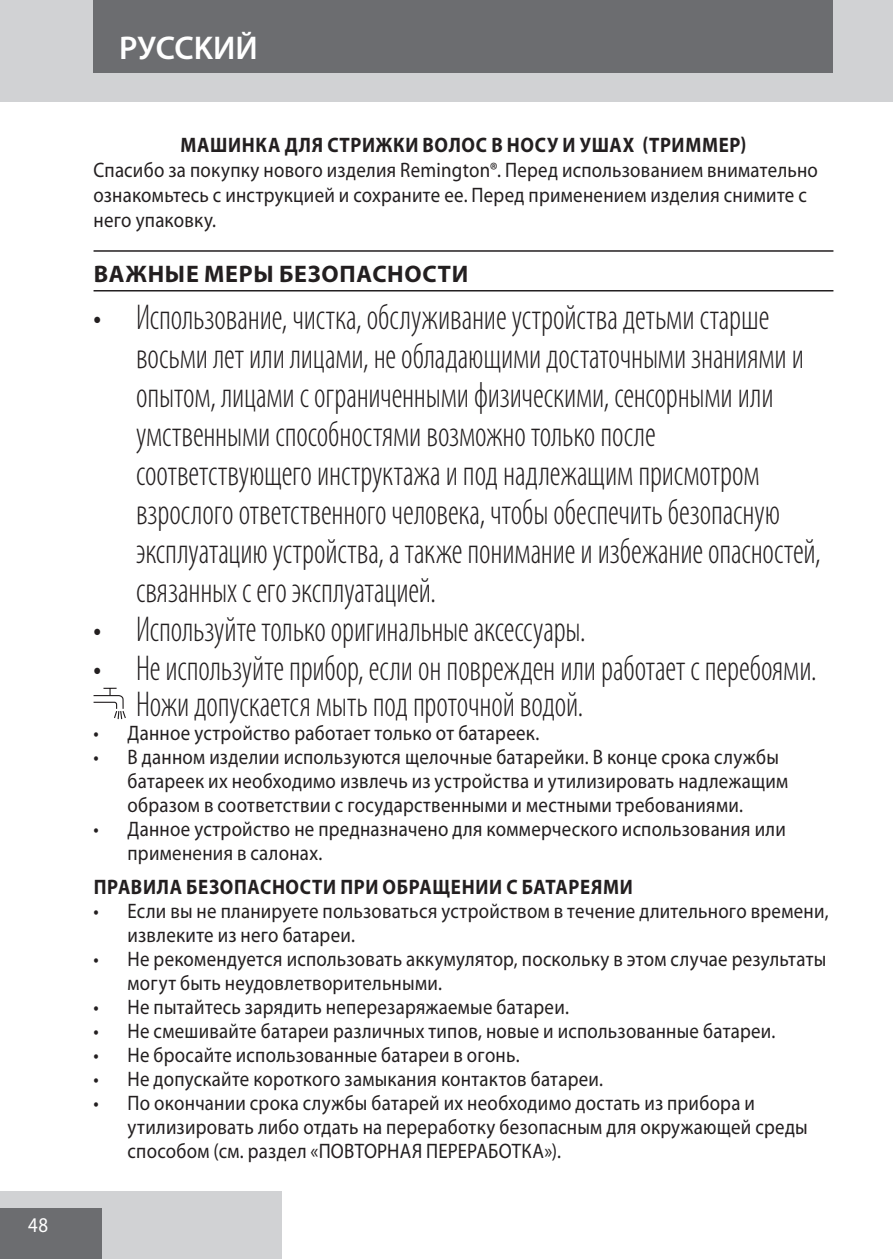
<style>
.page{position:relative;width:893px;height:1259px;background:#fff}
.page>*{position:absolute;margin:0;border:0;box-sizing:border-box;transform-origin:0 0}
.Mandatory_warnings{font:300 condensed 36px/39px "Myriad Pro";letter-spacing:-.005em;color:#231f20;scale:.9 1}
.t1{font:600 33px "Myriad Pro";color:#fff}
.heading{font:700 24px "Myriad Pro";letter-spacing:.03em;color:#231f20}
.default{font:21px/24px "Myriad Pro";letter-spacing:.015em;color:#231f20;scale:.9 1}
.t2{font:700 21px "Myriad Pro";letter-spacing:.035em;color:#231f20;scale:.9 1}
.t3{font:21px "Myriad Pro";color:#fff;scale:.9 1}
</style>
<div class="page">
<div style="left:0;top:0;width:893px;height:102px;background:#d1d2d4"></div>
<div style="left:0;top:1191px;width:282px;height:68px;background:#d1d2d4"></div>
<div style="left:0;top:1208px;width:102px;height:51px;background:#6c6d70"></div>
<div style="left:94px;top:0;width:739px;height:73px;background:#6c6d70"></div>
<hr style="left:94px;top:250px;width:739px;height:2px;background:#231f20">
<hr style="left:94px;top:290px;width:739px;height:1px;background:#231f20">
<svg style="left:93px;top:687px;width:33px;height:33px"></svg>
<p class="t3" style="left:28px;top:1213px;width:24px">48</p>
<p class="t1" style="left:119px;top:29px;width:140px">PУCCKИЙ</p>
<p class="t2" style="left:181px;top:133px;width:630px">МАШИНКА ДЛЯ СТРИЖКИ ВОЛОС В НОСУ И УШАХ (ТРИММЕР)</p>
<p class="default" style="left:94px;top:158px;width:806px;line-height:25.2px">Спасибо за покупку нового изделия Remington®. Перед использованием внимательно ознакомьтесь с инструкцией и сохраните ее. Перед применением изделия снимите с него упаковку.</p>
<p class="heading" style="left:94px;top:260px;width:376px">ВАЖНЫЕ МЕРЫ БЕЗОПАСНОСТИ</p>
<p class="Mandatory_warnings" style="left:136px;top:298px;width:762px;text-indent:-43px">• Использование, чистка, обслуживание устройства детьми старше восьми лет или лицами, не обладающими достаточными знаниями и опытом, лицами с ограниченными физическими, сенсорными или умственными способностями возможно только после соответствующего инструктажа и под надлежащим присмотром взрослого ответственного человека, чтобы обеспечить безопасную эксплуатацию устройства, а также понимание и избежание опасностей, связанных с его эксплуатацией.</p>
<p class="Mandatory_warnings" style="left:94px;top:610px;width:548px">• Используйте только оригинальные аксессуары.</p>
<p class="Mandatory_warnings" style="left:94px;top:649px;width:805px">• Не используйте прибор, если он поврежден или работает с перебоями.</p>
<p class="Mandatory_warnings" style="left:136px;top:685px;width:498px">Ножи допускается мыть под проточной водой.</p>
<p class="default" style="left:94px;top:721px;width:497px">• Данное устройство работает только от батареек.</p>
<p class="default" style="left:128px;top:745px;width:736px;text-indent:-34px">• В данном изделии используются щелочные батарейки. В конце срока службы батареек их необходимо извлечь из устройства и утилизировать надлежащим образом в соответствии с государственными и местными требованиями.</p>
<p class="default" style="left:128px;top:817px;width:733px;text-indent:-34px">• Данное устройство не предназначено для коммерческого использования или применения в салонах.</p>
<p class="t2" style="left:94px;top:875px;width:600px">ПРАВИЛА БЕЗОПАСНОСТИ ПРИ ОБРАЩЕНИИ С БАТАРЕЯМИ</p>
<p class="default" style="left:128px;top:899px;width:780px;text-indent:-34px">• Если вы не планируете пользоваться устройством в течение длительного времени, извлеките из него батареи.</p>
<p class="default" style="left:128px;top:947px;width:778px;text-indent:-34px">• Не рекомендуется использовать аккумулятор, поскольку в этом случае результаты могут быть неудовлетворительными.</p>
<p class="default" style="left:94px;top:995px;width:530px">• Не пытайтесь зарядить неперезаряжаемые батареи.</p>
<p class="default" style="left:94px;top:1019px;width:759px">• Не смешивайте батареи различных типов, новые и использованные батареи.</p>
<p class="default" style="left:94px;top:1043px;width:475px">• Не бросайте использованные батареи в огонь.</p>
<p class="default" style="left:94px;top:1067px;width:568px">• Не допускайте короткого замыкания контактов батареи.</p>
<p class="default" style="left:128px;top:1091px;width:757px;text-indent:-34px">• По окончании срока службы батарей их необходимо достать из прибора и утилизировать либо отдать на переработку безопасным для окружающей среды способом (см. раздел «ПОВТОРНАЯ ПЕРЕРАБОТКА»).</p>
</div>
